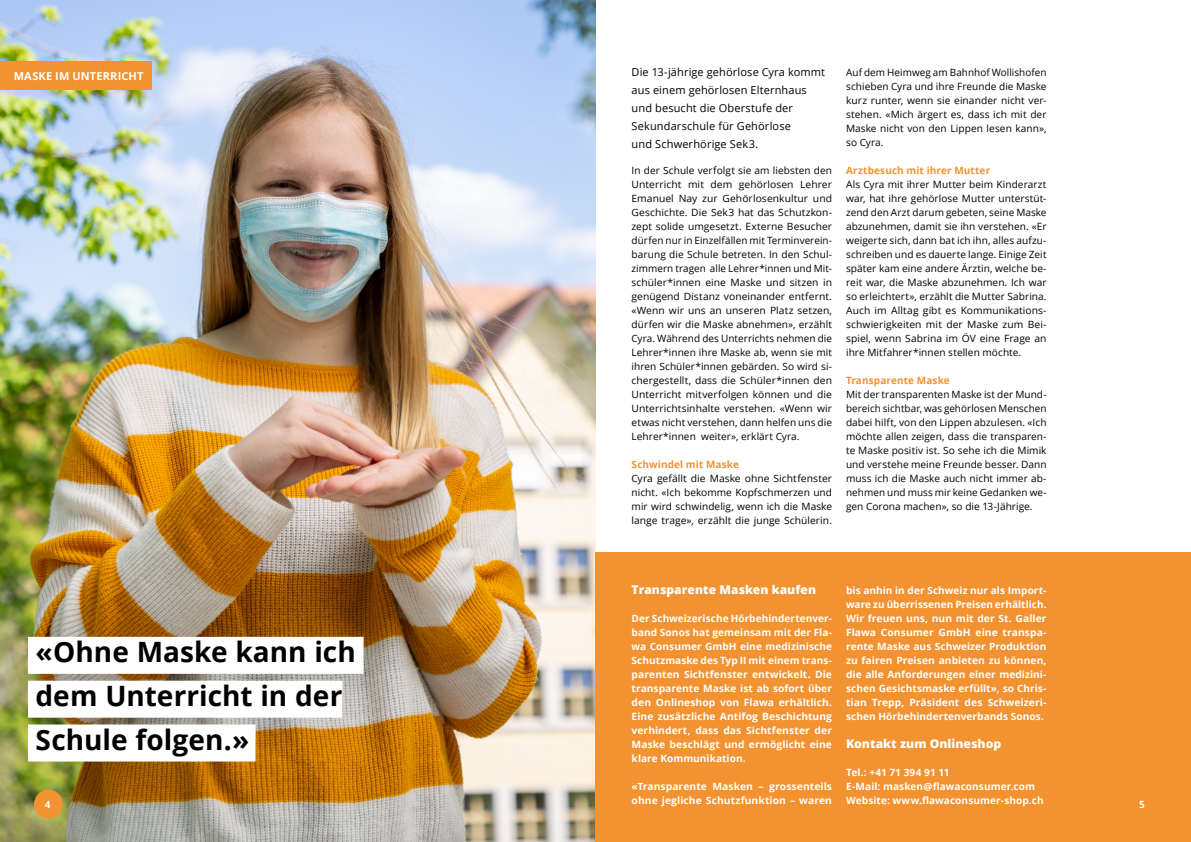
<style>
.page{position:relative;width:1191px;height:842px;background:#fff}
.page>*{position:absolute;margin:0;border:0;box-sizing:border-box;transform-origin:0 0}
.t1{font:700 28px/43.8px "Open Sans";color:#000}
.t2{font:800 12px "Open Sans";letter-spacing:.005em;color:#fff}
.t3{font:11px/18px "Open Sans";letter-spacing:.01em;color:#000}
.t4{font:700 11px "Open Sans";letter-spacing:.015em;color:#fff}
.t5{font:10px/14px "Open Sans";letter-spacing:.005em;color:#000;text-align:justify}
.t6{font:700 10px/14px "Open Sans";letter-spacing:.005em;color:#fff;text-align:justify}
.t7{font:700 10px "Open Sans";letter-spacing:.01em;color:#f39231}
</style>
<div class="page">
<img style="left:0;top:0;width:595px;height:842px">
<div style="left:28px;top:637px;width:335px;height:37px;background:#fff"></div>
<div style="left:28px;top:681px;width:314px;height:37px;background:#fff"></div>
<div style="left:28px;top:724px;width:227px;height:37px;background:#fff"></div>
<div style="left:0;top:62px;width:152px;height:28px;background:#f39231"></div>
<div style="left:595px;top:552px;width:596px;height:290px;background:#f39231"></div>
<div style="left:35px;top:790px;width:27px;height:28px;background:#f39231;border-radius:50%"></div>
<div style="left:34px;top:790px;width:28px;height:28px;border:1px solid #f39231;border-radius:50%"></div>
<div style="left:1128px;top:790px;width:28px;height:28px;border:1px solid #f39231;border-radius:50%"></div>
<p class="t4" style="left:14px;top:68px;width:131px">MASKE IM UNTERRICHT</p>
<p class="t3" style="left:631px;top:63px;width:195px">Die 13-jährige gehörlose Cyra kommt aus einem gehörlosen Elternhaus und besucht die Oberstufe der<br>Sekundarschule für Gehörlose<br>und Schwerhörige Sek3.</p>
<p class="t5" style="left:631px;top:163px;width:202px">In der Schule verfolgt sie am liebsten den Unterricht mit dem gehörlosen Lehrer Emanuel Nay zur Gehörlosenkultur und Geschichte. Die Sek3 hat das Schutzkon&shy;zept solide umgesetzt. Externe Besucher dürfen nur in Einzelfällen mit Terminverein&shy;barung die Schule betreten. In den Schul&shy;zimmern tragen alle Lehrer*innen und Mit&shy;schüler*innen eine Maske und sitzen in genügend Distanz voneinander entfernt. «Wenn wir uns an unseren Platz setzen, dürfen wir die Maske abnehmen», erzählt Cyra. Während des Unterrichts nehmen die Lehrer*innen ihre Maske ab, wenn sie mit ihren Schüler*innen gebärden. So wird si&shy;chergestellt, dass die Schüler*innen den Unterricht mitverfolgen können und die Unterrichtsinhalte verstehen. «Wenn wir etwas nicht verstehen, dann helfen uns die Lehrer*innen weiter», erklärt Cyra.</p>
<p class="t7" style="left:631px;top:457px;width:109px">Schwindel mit Maske</p>
<p class="t5" style="left:631px;top:471px;width:202px">Cyra gefällt die Maske ohne Sichtfenster nicht. «Ich bekomme Kopfschmerzen und mir wird schwindelig, wenn ich die Maske lange trage», erzählt die junge Schülerin.</p>
<p class="t5" style="left:846px;top:65px;width:202px">Auf dem Heimweg am Bahnhof Wollishofen schieben Cyra und ihre Freunde die Maske kurz runter, wenn sie einander nicht ver&shy;stehen. «Mich ärgert es, dass ich mit der Maske nicht von den Lippen lesen kann», so Cyra.</p>
<p class="t7" style="left:846px;top:163px;width:146px">Arztbesuch mit ihrer Mutter</p>
<p class="t5" style="left:846px;top:177px;width:202px">Als Cyra mit ihrer Mutter beim Kinderarzt war, hat ihre gehörlose Mutter unterstüt&shy;zend den Arzt darum gebeten, seine Maske abzunehmen, damit sie ihn verstehen. «Er weigerte sich, dann bat ich ihn, alles aufzu&shy;schreiben und es dauerte lange. Einige Zeit später kam eine andere Ärztin, welche be&shy;reit war, die Maske abzunehmen. Ich war so erleichtert», erzählt die Mutter Sabrina.<br>Auch im Alltag gibt es Kommunikations&shy;schwierigkeiten mit der Maske zum Bei&shy;spiel, wenn Sabrina im ÖV eine Frage an ihre Mitfahrer*innen stellen möchte.</p>
<p class="t7" style="left:846px;top:373px;width:105px">Transparente Maske</p>
<p class="t5" style="left:846px;top:387px;width:202px">Mit der transparenten Maske ist der Mund&shy;bereich sichtbar, was gehörlosen Menschen dabei hilft, von den Lippen abzulesen. «Ich möchte allen zeigen, dass die transparen&shy;te Maske positiv ist. So sehe ich die Mimik und verstehe meine Freunde besser. Dann muss ich die Maske auch nicht immer ab&shy;nehmen und muss mir keine Gedanken we&shy;gen Corona machen», so die 13-Jährige.</p>
<p class="t2" style="left:631px;top:581px;width:186px">Transparente Masken kaufen</p>
<p class="t6" style="left:631px;top:611px;width:202px">Der Schweizerische Hörbehindertenver&shy;band Sonos hat gemeinsam mit der Fla&shy;wa Consumer GmbH eine medizinische Schutzmaske des Typ II mit einem trans&shy;parenten Sichtfenster entwickelt. Die transparente Maske ist ab sofort über den Onlineshop von Flawa erhältlich.<br>Eine zusätzliche Antifog Beschichtung verhindert, dass das Sichtfenster der Maske beschlägt und ermöglicht eine klare Kommunikation.</p>
<p class="t6" style="left:631px;top:779px;width:202px">«Transparente Masken – grossenteils ohne jegliche Schutzfunktion – waren</p>
<p class="t6" style="left:846px;top:583px;width:202px">bis anhin in der Schweiz nur als Import&shy;ware zu überrissenen Preisen erhältlich.<br>Wir freuen uns, nun mit der St. Galler Flawa Consumer GmbH eine transpa&shy;rente Maske aus Schweizer Produktion zu fairen Preisen anbieten zu können, die alle Anforderungen einer medizini&shy;schen Gesichtsmaske erfüllt», so Chris&shy;tian Trepp, Präsident des Schweizeri&shy;schen Hörbehindertenverbands Sonos.</p>
<p class="t2" style="left:846px;top:735px;width:157px">Kontakt zum Onlineshop</p>
<p class="t6" style="left:846px;top:765px;width:199px;text-align:left">Tel.: +41 71 394 91 11<br>E-Mail: masken@flawaconsumer.com<br>Website: www.flawaconsumer-shop.ch</p>
<h1 class="t1" style="left:36px;top:629px;width:322px">«Ohne Maske kann ich dem Unterricht in der<br>Schule folgen.»</h1>
<p class="t6" style="left:45px;top:797px;width:7px">4</p>
<p class="t6" style="left:1139px;top:797px;width:7px">5</p>
</div>
